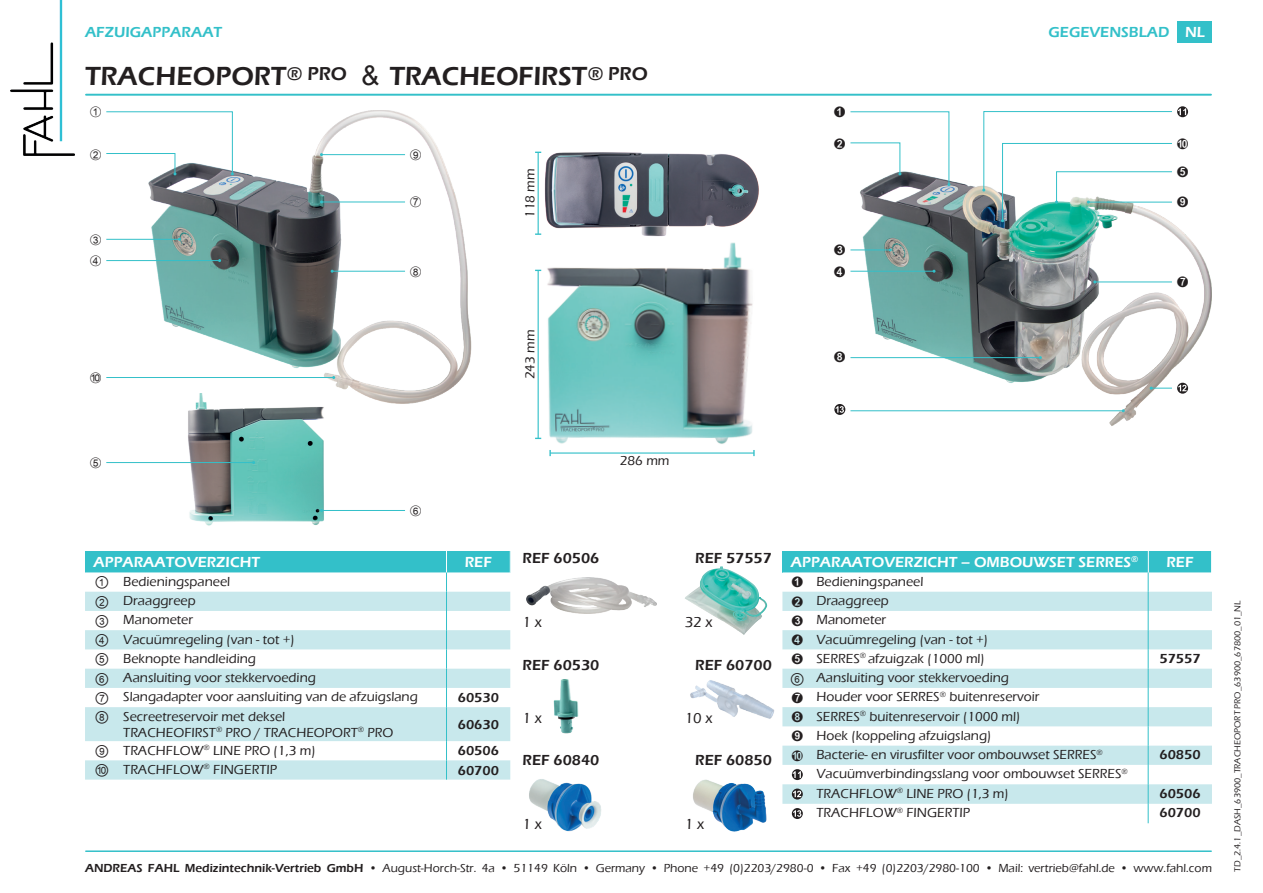
<style>
.page{position:relative;width:1263px;height:893px;background:#fff}
.page>*{position:absolute;margin:0;border:0;box-sizing:border-box;transform-origin:0 0}
.t1{font:600 27px "Eras ITC";letter-spacing:-.01em;color:#231f20}
.t2{font:600 15px "Eras ITC";color:#fff}
.t3{font:600 15px "Eras ITC";color:#231f20}
.t4{font:600 15px "Eras ITC";color:#33c0c9}
.t5{font:15px/32px "Arial Unicode MS";color:#231f20}
.t6{font:500 15px "Eras ITC";color:#231f20}
.t7{font:500 13.5px/19.2px "Eras ITC";color:#231f20}
.t8{font:600 13.5px "Eras ITC";color:#231f20}
.t9{font:500 12px "Eras ITC";color:#231f20}
.t10{font:500 9px "Eras ITC";color:#231f20}
.s1{color:#fff}
.s2{font-family:"Arial";font-weight:400}
.s3{font-family:"Arial Unicode MS";font-weight:400;font-size:15px}
.s4{font-weight:600}
</style>
<div class="page">
<hr style="left:86px;top:94px;width:1125px;height:2px;background:#33c0c9">
<img style="left:11px;top:0;width:63px;height:155px">
<hr style="left:86px;top:850px;width:1125px;height:2px;background:#33c0c9">
<img style="left:180px;top:441px;width:144px;height:85px">
<div style="left:85px;top:551px;width:425px;height:21px;background:#33c0c9"></div>
<div style="left:782px;top:551px;width:430px;height:21px;background:#33c0c9"></div>
<img style="left:850px;top:181px;width:362px;height:245px">
<img style="left:106px;top:110px;width:366px;height:331px">
<svg style="left:1177px;top:383px;width:11px;height:11px"></svg>
<svg style="left:1178px;top:385px;width:8px;height:6px"></svg>
<svg style="left:834px;top:404px;width:11px;height:11px"></svg>
<svg style="left:836px;top:406px;width:8px;height:7px"></svg>
<svg style="left:850px;top:111px;width:100px;height:75px"></svg>
<svg style="left:106px;top:111px;width:128px;height:64px"></svg>
<hr style="left:850px;top:250px;width:40px;height:1px;background:#33c0c9">
<hr style="left:106px;top:239px;width:73px;height:1px;background:#33c0c9">
<hr style="left:850px;top:271px;width:84px;height:1px;background:#33c0c9">
<hr style="left:850px;top:357px;width:190px;height:1px;background:#33c0c9">
<hr style="left:850px;top:410px;width:273px;height:1px;background:#33c0c9">
<hr style="left:106px;top:260px;width:114px;height:1px;background:#33c0c9">
<hr style="left:106px;top:377px;width:228px;height:1px;background:#33c0c9">
<hr style="left:106px;top:462px;width:148px;height:1px;background:#33c0c9">
<hr style="left:1095px;top:282px;width:77px;height:1px;background:#33c0c9">
<svg style="left:982px;top:106px;width:206px;height:116px"></svg>
<svg style="left:1150px;top:387px;width:22px;height:3px"></svg>
<hr style="left:332px;top:271px;width:73px;height:1px;background:#33c0c9">
<hr style="left:321px;top:202px;width:84px;height:1px;background:#33c0c9">
<hr style="left:321px;top:154px;width:84px;height:1px;background:#33c0c9">
<hr style="left:321px;top:510px;width:84px;height:1px;background:#33c0c9">
<img style="left:538px;top:151px;width:221px;height:80px">
<img style="left:538px;top:231px;width:215px;height:213px">
<hr style="left:538px;top:270px;width:1px;height:168px;background:#33c0c9">
<hr style="left:538px;top:152px;width:1px;height:82px;background:#33c0c9">
<svg style="left:535px;top:233px;width:6px;height:2px"></svg>
<hr style="left:550px;top:452px;width:204px;height:2px;background:#33c0c9">
<svg style="left:753px;top:450px;width:2px;height:6px"></svg>
<svg style="left:549px;top:450px;width:2px;height:6px"></svg>
<div style="left:446px;top:549px;width:65px;height:26px;border:1px solid #fff"></div>
<div style="left:1148px;top:549px;width:64px;height:26px;border:1px solid #fff"></div>
<img style="left:690px;top:680px;width:84px;height:39px">
<img style="left:529px;top:779px;width:72px;height:53px">
<img style="left:553px;top:679px;width:26px;height:55px">
<img style="left:526px;top:577px;width:131px;height:37px">
<img style="left:693px;top:779px;width:74px;height:53px">
<img style="left:685px;top:566px;width:82px;height:69px">
<div style="left:1178px;top:21px;width:34px;height:22px;background:#33c0c9"></div>
<svg style="left:85px;top:572px;width:425px;height:20px"></svg>
<svg style="left:85px;top:592px;width:425px;height:188px;fill:#c8e8ec"></svg>
<svg style="left:446px;top:572px;width:1px;height:135px"></svg>
<hr style="left:446px;top:707px;width:1px;height:34px;background:#33c0c9">
<svg style="left:446px;top:741px;width:1px;height:39px"></svg>
<svg style="left:782px;top:572px;width:430px;height:251px"></svg>
<svg style="left:782px;top:592px;width:430px;height:212px;fill:#cbe9ed"></svg>
<svg style="left:1148px;top:572px;width:1px;height:251px"></svg>
<svg style="left:792px;top:769px;width:11px;height:11px"></svg>
<svg style="left:792px;top:789px;width:11px;height:10px"></svg>
<svg style="left:793px;top:791px;width:8px;height:6px"></svg>
<svg style="left:792px;top:808px;width:11px;height:11px"></svg>
<svg style="left:793px;top:810px;width:8px;height:7px"></svg>
<p class="t4" style="left:85px;top:24px;width:139px">AFZUIGAPPARAAT</p>
<p class="t4" style="left:1048px;top:24px;width:158px">GEGEVENSBLAD <span class="s1">NL</span></p>
<h1 class="t1" style="left:85px;top:60px;width:564px">TRACHEOPORT<sup>®</sup> <sup>PRO</sup> <span class="s2">&amp;</span> TRACHEOFIRST<sup>®</sup> <sup>PRO</sup></h1>
<p class="t5" style="left:90px;top:95px;width:13px">➀</p>
<p class="t5" style="left:834px;top:95px;width:13px">➊<br>➋</p>
<p class="t5" style="left:90px;top:138px;width:13px">➁</p>
<p class="t5" style="left:410px;top:138px;width:13px">➈</p>
<p class="t5" style="left:90px;top:223px;width:13px">➂</p>
<p class="t5" style="left:90px;top:244px;width:13px">➃</p>
<p class="t5" style="left:90px;top:361px;width:13px">➉</p>
<p class="t5" style="left:410px;top:186px;width:13px">➆</p>
<p class="t5" style="left:410px;top:255px;width:13px">➇</p>
<p class="t7" style="left:520px;top:218px;width:51px;rotate:-90deg">118 mm</p>
<p class="t7" style="left:520px;top:379px;width:51px;rotate:-90deg">243 mm</p>
<p class="t5" style="left:834px;top:234px;width:13px">➌</p>
<p class="t5" style="left:834px;top:255px;width:13px">➍</p>
<p class="t5" style="left:834px;top:340px;width:13px">➑</p>
<p class="t5" style="left:1177px;top:127px;width:13px">➓</p>
<p class="t5" style="left:1177px;top:156px;width:13px">➎</p>
<p class="t5" style="left:1177px;top:186px;width:13px">➒</p>
<p class="t5" style="left:1177px;top:266px;width:13px">➐</p>
<p class="t5" style="left:90px;top:446px;width:13px">➄</p>
<p class="t5" style="left:410px;top:495px;width:13px">➅</p>
<p class="t7" style="left:620px;top:451px;width:51px">286 mm</p>
<p class="t3" style="left:523px;top:550px;width:78px">REF 60506</p>
<p class="t3" style="left:695px;top:550px;width:78px">REF 57557</p>
<p class="t2" style="left:94px;top:553px;width:168px">APPARAATOVERZICHT</p>
<p class="t2" style="left:791px;top:553px;width:349px">APPARAATOVERZICHT – OMBOUWSET SERRES<sup>®</sup></p>
<p class="t2" style="left:465px;top:553px;width:29px">REF</p>
<p class="t2" style="left:1166px;top:553px;width:29px">REF</p>
<p class="t7" style="left:95px;top:572px;width:325px"><span class="s3">①</span> Bedieningspaneel<br><span class="s3">②</span> Draaggreep<br><span class="s3">③</span> Manometer<br><span class="s3">④</span> Vacuümregeling (van - tot +)<br><span class="s3">⑤</span> Beknopte handleiding<br><span class="s3">⑥</span> Aansluiting voor stekkervoeding<br><span class="s3">⑦</span> Slangadapter voor aansluiting van de afzuigslang</p>
<p class="t8" style="left:458px;top:690px;width:43px">60530</p>
<p class="t7" style="left:123px;top:708px;width:271px;line-height:16.2px;text-indent:-29px"><span class="s3">⑧</span> Secreetreservoir met deksel<br>TRACHEOFIRST<sup>®</sup> PRO / TRACHEOPORT<sup>®</sup> PRO</p>
<p class="t8" style="left:458px;top:717px;width:43px">60630</p>
<p class="t7" style="left:95px;top:741px;width:223px"><span class="s3">⑨</span> TRACHFLOW<sup>®</sup> LINE PRO (1,3 m)</p>
<p class="t8" style="left:458px;top:743px;width:43px">60506</p>
<p class="t7" style="left:95px;top:760px;width:184px"><span class="s3">⑩</span> TRACHFLOW<sup>®</sup> FINGERTIP</p>
<p class="t8" style="left:458px;top:762px;width:43px">60700</p>
<p class="t6" style="left:523px;top:614px;width:21px">1 x</p>
<p class="t3" style="left:523px;top:656px;width:78px">REF 60530</p>
<p class="t6" style="left:523px;top:709px;width:21px">1 x</p>
<p class="t3" style="left:523px;top:752px;width:78px">REF 60840</p>
<p class="t6" style="left:523px;top:816px;width:21px">1 x</p>
<p class="t6" style="left:685px;top:614px;width:30px">32 x</p>
<p class="t3" style="left:695px;top:656px;width:78px">REF 60700</p>
<p class="t6" style="left:685px;top:709px;width:30px">10 x</p>
<p class="t3" style="left:695px;top:752px;width:78px">REF 60850</p>
<p class="t6" style="left:685px;top:816px;width:21px">1 x</p>
<p class="t7" style="left:791px;top:572px;width:198px"><span class="s3">➊</span> Bedieningspaneel<br><span class="s3">➋</span> Draaggreep<br><span class="s3">➌</span> Manometer<br><span class="s3">➍</span> Vacuümregeling (van - tot +)<br><span class="s3">➎</span> SERRES<sup>®</sup> afzuigzak (1000 ml)</p>
<p class="t7" style="left:790px;top:668px;width:314px"><span class="s3">⑥</span> Aansluiting voor stekkervoeding<br><span class="s3">➐</span> Houder voor SERRES<sup>®</sup> buitenreservoir<br><span class="s3">➑</span> SERRES<sup>®</sup> buitenreservoir (1000 ml)<br><span class="s3">➒</span> Hoek (koppeling afzuigslang)<br><span class="s3">➓</span> Bacterie- en virusfilter voor ombouwset SERRES<sup>®</sup></p>
<p class="t7" style="left:816px;top:764px;width:313px">Vacuümverbindingsslang voor ombouwset SERRES<sup>®<br></sup>TRACHFLOW<sup>®</sup> LINE PRO (1,3 m)</p>
<p class="t8" style="left:1159px;top:651px;width:43px">57557</p>
<p class="t8" style="left:1159px;top:747px;width:43px">60850</p>
<p class="t8" style="left:1159px;top:786px;width:43px">60506</p>
<p class="t7" style="left:816px;top:803px;width:155px">TRACHFLOW<sup>®</sup> FINGERTIP</p>
<p class="t8" style="left:1159px;top:805px;width:43px">60700</p>
<p class="t9" style="left:85px;top:861px;width:1128px"><span class="s4">ANDREAS FAHL Medizintechnik-Vertrieb GmbH</span> • August-Horch-Str. 4a • 51149 Köln • Germany • Phone +49 (0)2203/2980-0 • Fax +49 (0)2203/2980-100 • Mail: vertrieb@fahl.de • www.fahl.com</p>
<p class="t10" style="left:1232px;top:872px;width:273px;rotate:-90deg">TD_2.4.1_DASH_63900_TRACHEOPORT PRO_63900_67800_01_NL</p>
</div>
